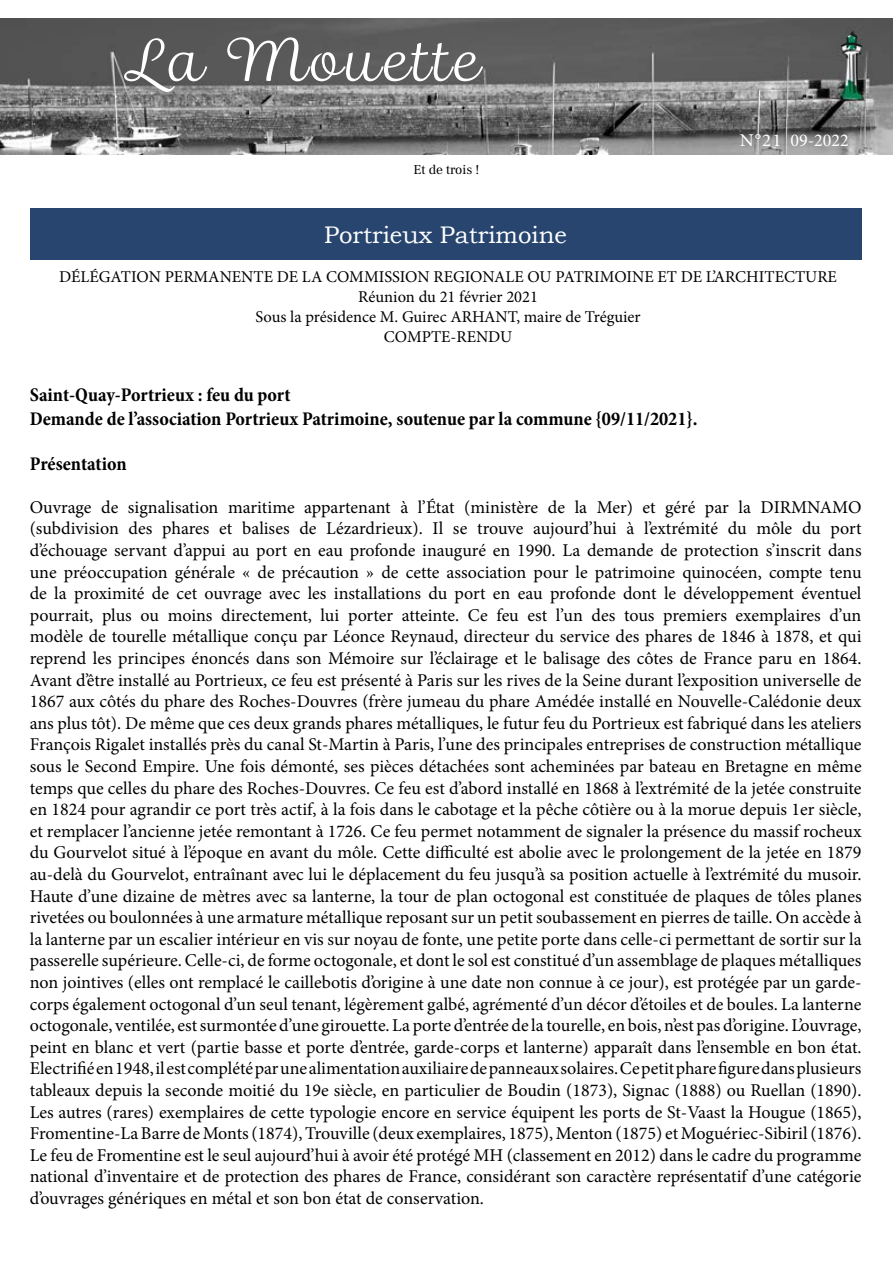
<style>
.page{position:relative;width:893px;height:1263px;background:#fff}
.page>*{position:absolute;margin:0;border:0;box-sizing:border-box;transform-origin:0 0}
.t1{font:55.5px "Madre Script";letter-spacing:.05em;color:#fff;scale:1.05 1}
.t2{font:24px "Bookman Old Style";color:#fff}
.t3{font:700 condensed 19.5px/23.4px "Minion Pro";color:#000}
.t4{font:18px/21.6px "Minion Pro";color:#000;text-align:justify}
.t5{font:18px "Minion Pro";color:#fff;scale:1.05 1}
.t6{font:16.5px/19.8px "Minion Pro";color:#000;text-align:center}
.t7{font:13.5px "Frank Ruhl Hofshi";color:#000}
</style>
<div class="page">
<img style="left:0;top:18px;width:893px;height:137px">
<div style="left:30px;top:208px;width:831px;height:52px;background:#27456f"></div>
<h1 class="t1" style="left:124px;top:29px;width:341px">La Mouette</h1>
<p class="t7" style="left:414px;top:162px;width:67px">Et de trois !</p>
<p class="t5" style="left:740px;top:128px;width:105px">N°21 09-2022</p>
<h2 class="t2" style="left:324px;top:222px;width:244px">Portrieux Patrimoine</h2>
<p class="t6" style="left:59px;top:267px;width:779px">DÉLÉGATION PERMANENTE DE LA COMMISSION REGIONALE OU PATRIMOINE ET DE L’ARCHITECTURE Réunion du 21 février 2021<br>Sous la présidence M. Guirec ARHANT, maire de Tréguier<br>COMPTE-RENDU</p>
<p class="t3" style="left:30px;top:383px;width:669px">Saint-Quay-Portrieux : feu du port<br>Demande de l’association Portrieux Patrimoine, soutenue par la commune {09/11/2021}.</p>
<p class="t3" style="left:30px;top:451px;width:98px">Présentation</p>
<p class="t4" style="left:30px;top:496px;width:833px">Ouvrage de signalisation maritime appartenant à l’État (ministère de la Mer) et géré par la DIRMNAMO (subdivision des phares et balises de Lézardrieux). Il se trouve aujourd’hui à l’extrémité du môle du port d’échouage servant d’appui au port en eau profonde inauguré en 1990. La demande de protection s’inscrit dans une préoccupation générale « de précaution » de cette association pour le patrimoine quinocéen, compte tenu de la proximité de cet ouvrage avec les installations du port en eau profonde dont le développement éventuel pourrait, plus ou moins directement, lui porter atteinte. Ce feu est l’un des tous premiers exemplaires d’un modèle de tourelle métallique conçu par Léonce Reynaud, directeur du service des phares de 1846 à 1878, et qui reprend les principes énoncés dans son Mémoire sur l’éclairage et le balisage des côtes de France paru en 1864.<br>Avant d’être installé au Portrieux, ce feu est présenté à Paris sur les rives de la Seine durant l’exposition universelle de 1867 aux côtés du phare des Roches-Douvres (frère jumeau du phare Amédée installé en Nouvelle-Calédonie deux ans plus tôt). De même que ces deux grands phares métalliques, le futur feu du Portrieux est fabriqué dans les ateliers François Rigalet installés près du canal St-Martin à Paris, l’une des principales entreprises de construction métallique sous le Second Empire. Une fois démonté, ses pièces détachées sont acheminées par bateau en Bretagne en même temps que celles du phare des Roches-Douvres. Ce feu est d’abord installé en 1868 à l’extrémité de la jetée construite en 1824 pour agrandir ce port très actif, à la fois dans le cabotage et la pêche côtière ou à la morue depuis 1er siècle, et remplacer l’ancienne jetée remontant à 1726. Ce feu permet notamment de signaler la présence du massif rocheux du Gourvelot situé à l’époque en avant du môle. Cette difficulté est abolie avec le prolongement de la jetée en 1879 au-delà du Gourvelot, entraînant avec lui le déplacement du feu jusqu’à sa position actuelle à l’extrémité du musoir.<br>Haute d’une dizaine de mètres avec sa lanterne, la tour de plan octogonal est constituée de plaques de tôles planes rivetées ou boulonnées à une armature métallique reposant sur un petit soubassement en pierres de taille. On accède à la lanterne par un escalier intérieur en vis sur noyau de fonte, une petite porte dans celle-ci permettant de sortir sur la passerelle supérieure. Celle-ci, de forme octogonale, et dont le sol est constitué d’un assemblage de plaques métalliques non jointives (elles ont remplacé le caillebotis d’origine à une date non connue à ce jour), est protégée par un garde&shy;corps également octogonal d’un seul tenant, légèrement galbé, agrémenté d’un décor d’étoiles et de boules. La lanterne octogonale, ventilée, est surmontée d’une girouette. La porte d’entrée de la tourelle, en bois, n’est pas d’origine. L’ouvrage, peint en blanc et vert (partie basse et porte d’entrée, garde-corps et lanterne) apparaît dans l’ensemble en bon état.<br>Electrifié en 1948, il est complété par une alimentation auxiliaire de panneaux solaires. Ce petit phare figure dans plusieurs tableaux depuis la seconde moitié du 19e siècle, en particulier de Boudin (1873), Signac (1888) ou Ruellan (1890).<br>Les autres (rares) exemplaires de cette typologie encore en service équipent les ports de St-Vaast la Hougue (1865), Fromentine-La Barre de Monts (1874), Trouville (deux exemplaires, 1875), Menton (1875) et Moguériec-Sibiril (1876).<br>Le feu de Fromentine est le seul aujourd’hui à avoir été protégé MH (classement en 2012) dans le cadre du programme national d’inventaire et de protection des phares de France, considérant son caractère représentatif d’une catégorie d’ouvrages génériques en métal et son bon état de conservation.</p>
</div>
